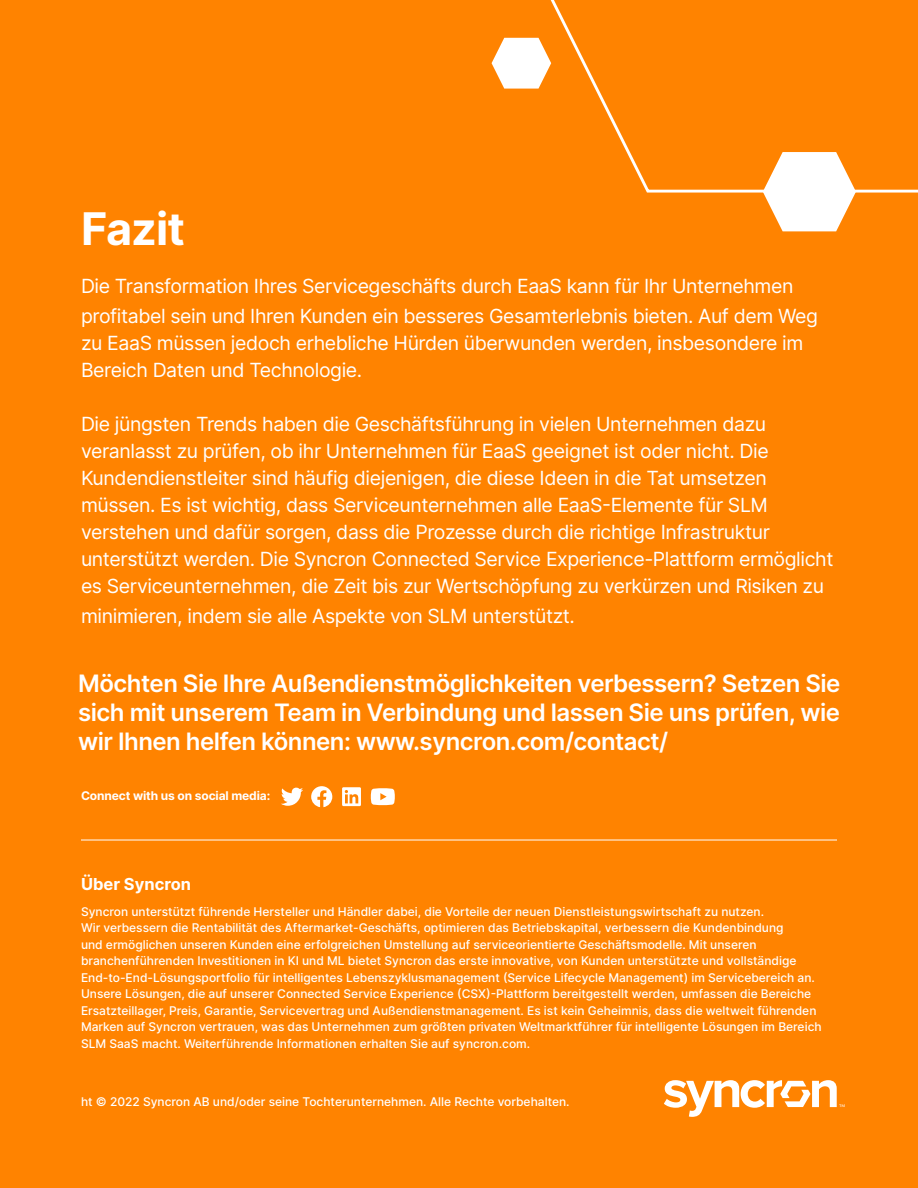
<style>
.page{position:relative;width:918px;height:1188px;background:#ff8300}
.page>*{position:absolute;margin:0;border:0;box-sizing:border-box;transform-origin:0 0}
.t1{font:700 45px "Inter";letter-spacing:-.02em;color:#fff}
.t2{font:600 24px/28.8px "Inter";letter-spacing:-.02em;color:#fff;text-align:justify}
.t3{font:19.5px/27px "Inter";letter-spacing:-.02em;color:#fff}
.t4{font:700 16.5px "Inter";color:#fff}
.t5{font:500 12px/16.5px "Inter";color:#fff}
.t6{font:700 12px "Inter";letter-spacing:-.01em;color:#fff}
</style>
<div class="page">
<svg style="left:664px;top:1080px;width:181px;height:37px"></svg>
<hr style="left:81px;top:840px;width:756px;height:1px;background:#fff">
<svg style="left:281px;top:787px;width:22px;height:19px"></svg>
<svg style="left:311px;top:786px;width:21px;height:21px"></svg>
<svg style="left:342px;top:787px;width:19px;height:19px"></svg>
<svg style="left:371px;top:788px;width:24px;height:17px"></svg>
<svg style="left:533px;top:0;width:385px;height:193px"></svg>
<svg style="left:763px;top:152px;width:93px;height:79px"></svg>
<svg style="left:492px;top:38px;width:59px;height:51px"></svg>
<h1 class="t1" style="left:81px;top:195px;width:105px">Fazit</h1>
<h3 class="t3" style="left:81px;top:270px;width:738px;line-height:30px">Die Transformation Ihres Servicegeschäfts durch EaaS kann für Ihr Unternehmen profitabel sein und Ihren Kunden ein besseres Gesamterlebnis bieten. Auf dem Weg</h3>
<h3 class="t3" style="left:81px;top:329px;width:724px">zu EaaS müssen jedoch erhebliche Hürden überwunden werden, insbesondere im<br>Bereich Daten und Technologie.</h3>
<p class="t3" style="left:81px;top:410px;width:754px">Die jüngsten Trends haben die Geschäftsführung in vielen Unternehmen dazu veranlasst zu prüfen, ob ihr Unternehmen für EaaS geeignet ist oder nicht. Die Kundendienstleiter sind häufig diejenigen, die diese Ideen in die Tat umsetzen müssen. Es ist wichtig, dass Serviceunternehmen alle EaaS-Elemente für SLM verstehen und dafür sorgen, dass die Prozesse durch die richtige Infrastruktur unterstützt werden. Die Syncron Connected Service Experience-Plattform ermöglicht es Serviceunternehmen, die Zeit bis zur Wertschöpfung zu verkürzen und Risiken zu</p>
<h3 class="t3" style="left:81px;top:602px;width:495px">minimieren, indem sie alle Aspekte von SLM unterstützt.</h3>
<h2 class="t2" style="left:78px;top:668px;width:764px">Möchten Sie Ihre Außendienstmöglichkeiten verbessern? Setzen Sie sich mit unserem Team in Verbindung und lassen Sie uns prüfen, wie wir Ihnen helfen können: www.syncron.com/contact/</h2>
<p class="t6" style="left:81px;top:787px;width:191px">Connect with us on social media:</p>
<h3 class="t4" style="left:81px;top:872px;width:112px">Über Syncron</h3>
<p class="t5" style="left:81px;top:903px;width:742px">Syncron unterstützt führende Hersteller und Händler dabei, die Vorteile der neuen Dienstleistungswirtschaft zu nutzen.<br>Wir verbessern die Rentabilität des Aftermarket-Geschäfts, optimieren das Betriebskapital, verbessern die Kundenbindung<br>und ermöglichen unseren Kunden eine erfolgreichen Umstellung auf serviceorientierte Geschäftsmodelle. Mit unseren branchenführenden Investitionen in KI und ML bietet Syncron das erste innovative, von Kunden unterstützte und vollständige End-to-End-Lösungsportfolio für intelligentes Lebenszyklusmanagement (Service Lifecycle Management) im Servicebereich an.<br>Unsere Lösungen, die auf unserer Connected Service Experience (CSX)-Plattform bereitgestellt werden, umfassen die Bereiche Ersatzteillager, Preis, Garantie, Servicevertrag und Außendienstmanagement. Es ist kein Geheimnis, dass die weltweit führenden Marken auf Syncron vertrauen, was das Unternehmen zum größten privaten Weltmarktführer für intelligente Lösungen im Bereich SLM SaaS macht. Weiterführende Informationen erhalten Sie auf syncron.com.</p>
<p class="t5" style="left:81px;top:1093px;width:490px">ht © 2022 Syncron AB und/oder seine Tochterunternehmen. Alle Rechte vorbehalten.</p>
</div>
